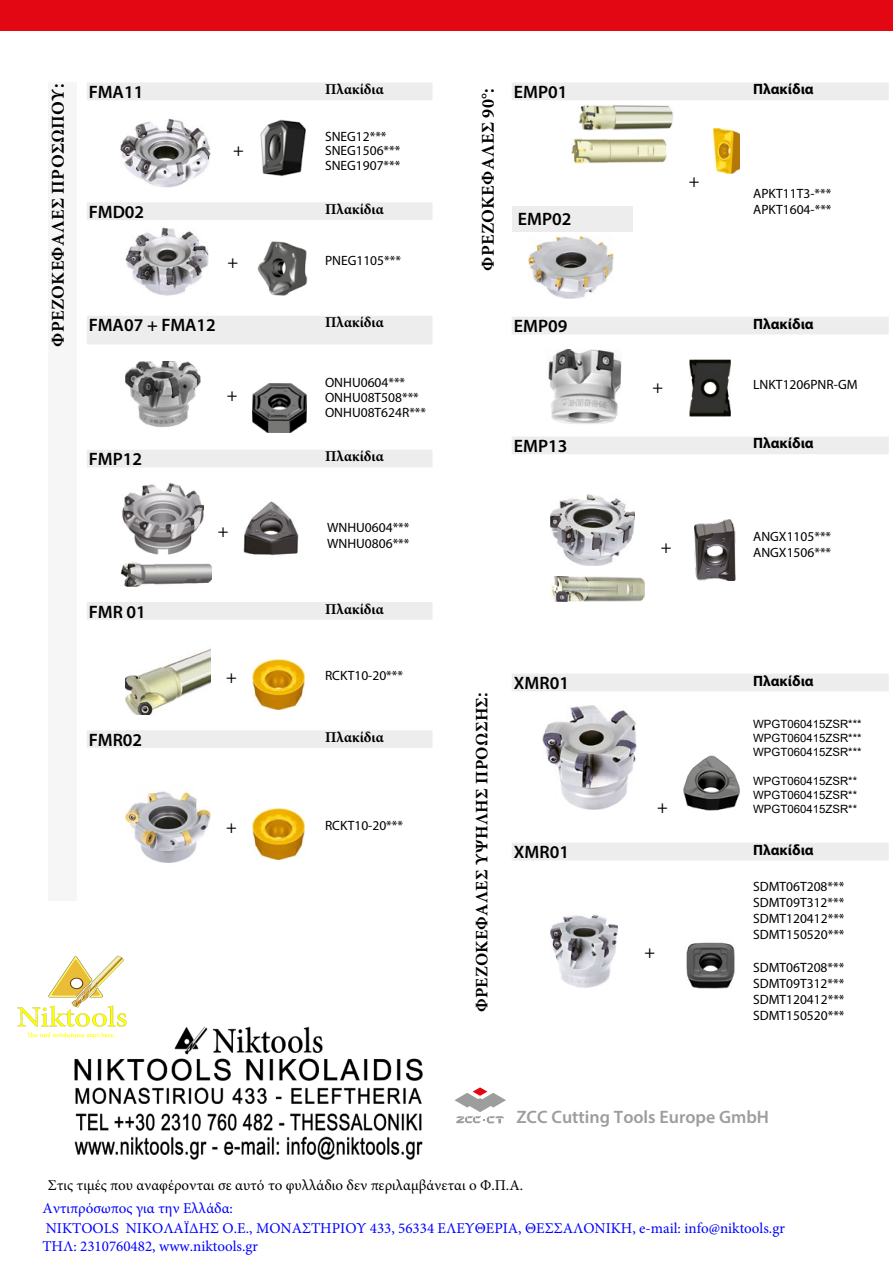
<style>
.page{position:relative;width:893px;height:1263px;background:#fff}
.page>*{position:absolute;margin:0;border:0;box-sizing:border-box;transform-origin:0 0}
.t1{font:600 18px "Myriad Pro";color:#000}
.t2{font:700 18px "Minion Pro";letter-spacing:.02em;color:#000}
.t3{font:600 18px "Myriad Pro";color:#9d9d9c}
.t4{font:18px "Myriad Pro";color:#000}
.t5{font:700 17.55px "Minion Pro";letter-spacing:.02em;color:#000}
.t6{font:15px/19.8px "Minion Pro";color:#00f}
.t7{font:15px "Minion Pro";color:#000}
.t8{font:700 15px "Minion Pro";color:#000}
.t9{font:700 15px "Myriad Pro";color:#000}
.t10{font:13.5px/16px "Myriad Pro";color:#000}
.t11{font:11.4px/14.2px "Arial";color:#000;text-align:justify}
.s1{font-family:"Myriad Pro";font-weight:600}
.s2{font-family:"Carto Gothic Std"}
</style>
<div class="page">
<svg style="left:454px;top:1087px;width:52px;height:36px"></svg>
<div style="left:0;top:0;width:893px;height:31px;background:#e30613"></div>
<div style="left:48px;top:82px;width:29px;height:819px;background:#f6f6f6"></div>
<svg style="left:87px;top:83px;width:345px;height:665px"></svg>
<img style="left:121px;top:115px;width:89px;height:73px">
<img style="left:255px;top:116px;width:55px;height:64px">
<img style="left:125px;top:222px;width:83px;height:77px">
<img style="left:257px;top:240px;width:50px;height:56px">
<img style="left:125px;top:362px;width:79px;height:68px">
<img style="left:253px;top:383px;width:54px;height:49px">
<img style="left:121px;top:483px;width:85px;height:72px">
<img style="left:244px;top:501px;width:54px;height:54px">
<img style="left:121px;top:561px;width:91px;height:26px">
<img style="left:125px;top:635px;width:86px;height:80px">
<img style="left:252px;top:659px;width:53px;height:50px">
<img style="left:125px;top:791px;width:86px;height:72px">
<img style="left:252px;top:809px;width:53px;height:50px">
<svg style="left:512px;top:83px;width:377px;height:777px"></svg>
<img style="left:578px;top:104px;width:95px;height:26px">
<img style="left:529px;top:236px;width:85px;height:63px">
<img style="left:546px;top:349px;width:76px;height:75px">
<img style="left:690px;top:360px;width:41px;height:56px">
<img style="left:550px;top:494px;width:84px;height:71px">
<img style="left:694px;top:520px;width:41px;height:60px">
<img style="left:550px;top:576px;width:94px;height:25px">
<img style="left:543px;top:705px;width:93px;height:104px">
<img style="left:683px;top:756px;width:56px;height:56px">
<img style="left:550px;top:914px;width:68px;height:74px">
<img style="left:686px;top:942px;width:49px;height:46px">
<img style="left:571px;top:139px;width:96px;height:24px">
<img style="left:713px;top:129px;width:27px;height:45px">
<img style="left:74px;top:1026px;width:349px;height:134px">
<img style="left:17px;top:955px;width:131px;height:91px">
<h1 class="t2" style="left:45px;top:347px;width:264px;rotate:-90deg">ΦΡΕΖΟΚΕΦΑΛΕΣ ΠΡΟΣΩΠΟΥ<span class="s1">:</span></h1>
<h1 class="t1" style="left:89px;top:81px;width:56px">FMA11</h1>
<p class="t8" style="left:325px;top:79px;width:60px">Πλακίδια</p>
<p class="t10" style="left:325px;top:129px;width:77px;line-height:14.2px">SNEG12***<br>SNEG1506***<br>SNEG1907***</p>
<h1 class="t4" style="left:233px;top:139px;width:12px">+</h1>
<h1 class="t1" style="left:89px;top:200px;width:57px">FMD02</h1>
<p class="t8" style="left:325px;top:199px;width:60px">Πλακίδια</p>
<h1 class="t4" style="left:227px;top:251px;width:12px">+</h1>
<p class="t10" style="left:325px;top:252px;width:77px">PNEG1105***</p>
<h1 class="t1" style="left:89px;top:314px;width:128px">FMA07 + FMA12</h1>
<p class="t8" style="left:325px;top:312px;width:60px">Πλακίδια</p>
<h1 class="t4" style="left:227px;top:384px;width:12px">+</h1>
<p class="t10" style="left:325px;top:375px;width:103px;line-height:15px">ONHU0604***<br>ONHU08T508***<br>ONHU08T624R***</p>
<h1 class="t1" style="left:89px;top:448px;width:55px">FMP12</h1>
<p class="t8" style="left:325px;top:446px;width:60px">Πλακίδια</p>
<h1 class="t4" style="left:218px;top:520px;width:12px">+</h1>
<p class="t10" style="left:327px;top:519px;width:84px">WNHU0604***<br>WNHU0806***</p>
<h1 class="t1" style="left:89px;top:600px;width:59px">FMR 01</h1>
<p class="t8" style="left:325px;top:598px;width:60px">Πλακίδια</p>
<h1 class="t4" style="left:226px;top:666px;width:12px">+</h1>
<p class="t10" style="left:325px;top:667px;width:80px">RCKT10-20***</p>
<h1 class="t1" style="left:89px;top:728px;width:55px">FMR02</h1>
<p class="t8" style="left:325px;top:726px;width:60px">Πλακίδια</p>
<h1 class="t4" style="left:226px;top:816px;width:12px">+</h1>
<p class="t10" style="left:325px;top:817px;width:80px">RCKT10-20***</p>
<h1 class="t2" style="left:476px;top:271px;width:184px;rotate:-90deg">ΦΡΕΖΟΚΕΦΑΛΕΣ 90°<span class="s1">:</span></h1>
<h1 class="t1" style="left:514px;top:81px;width:55px">EMP01</h1>
<p class="t9" style="left:753px;top:80px;width:62px">Πλακίδια</p>
<h1 class="t4" style="left:689px;top:170px;width:12px">+</h1>
<p class="t10" style="left:753px;top:185px;width:80px">APKT11T3-***<br>APKT1604-***</p>
<h1 class="t1" style="left:518px;top:207px;width:55px">EMP02</h1>
<h1 class="t1" style="left:514px;top:315px;width:55px">EMP09</h1>
<p class="t9" style="left:753px;top:314px;width:62px">Πλακίδια</p>
<h1 class="t4" style="left:652px;top:376px;width:12px">+</h1>
<p class="t10" style="left:753px;top:377px;width:106px">LNKT1206PNR-GM</p>
<h1 class="t1" style="left:514px;top:435px;width:55px">EMP13</h1>
<p class="t9" style="left:753px;top:434px;width:62px">Πλακίδια</p>
<h1 class="t4" style="left:661px;top:536px;width:12px">+</h1>
<p class="t10" style="left:753px;top:528px;width:80px">ANGX1105***</p>
<p class="t10" style="left:753px;top:544px;width:80px">ANGX1506***</p>
<p class="t5" style="left:469px;top:1012px;width:322px;rotate:-90deg">ΦΡΕΖΟΚΕΦΑΛΕΣ ΥΨΗΛΗΣ ΠΡΟΩΣΗΣ<span class="s2">:</span></p>
<h1 class="t1" style="left:514px;top:672px;width:57px">XMR01</h1>
<h1 class="t1" style="left:514px;top:841px;width:57px">XMR01</h1>
<h1 class="t4" style="left:657px;top:795px;width:12px">+</h1>
<h1 class="t4" style="left:644px;top:941px;width:12px">+</h1>
<p class="t9" style="left:753px;top:671px;width:62px">Πλακίδια</p>
<p class="t11" style="left:753px;top:716px;width:110px">WPGT060415ZSR*** WPGT060415ZSR*** WPGT060415ZSR***</p>
<p class="t11" style="left:753px;top:773px;width:106px">WPGT060415ZSR** WPGT060415ZSR** WPGT060415ZSR**</p>
<p class="t9" style="left:753px;top:840px;width:62px">Πλακίδια</p>
<p class="t10" style="left:753px;top:878px;width:93px;text-align:justify">SDMT06T208*** SDMT09T312*** SDMT120412*** SDMT150520***</p>
<p class="t10" style="left:753px;top:959px;width:93px;text-align:justify">SDMT06T208*** SDMT09T312*** SDMT120412*** SDMT150520***</p>
<h1 class="t3" style="left:516px;top:1106px;width:254px">ZCC Cutting Tools Europe GmbH</h1>
<p class="t7" style="left:48px;top:1175px;width:477px">Στις τιμές που αναφέρονται σε αυτό το φυλλάδιο δεν περιλαμβάνεται ο Φ.Π.Α.</p>
<p class="t6" style="left:42px;top:1198px;width:744px">Αντιπρόσωπος για την Ελλάδα:<br>NIKTOOLS ΝΙΚΟΛΑΪΔΗΣ Ο.Ε., ΜΟΝΑΣΤΗΡΙΟΥ 433, 56334 ΕΛΕΥΘΕΡΙΑ, ΘΕΣΣΑΛΟΝΙΚΗ, e-mail: info@niktools.gr</p>
<p class="t6" style="left:42px;top:1236px;width:217px">ΤΗΛ: 2310760482, www.niktools.gr</p>
</div>
